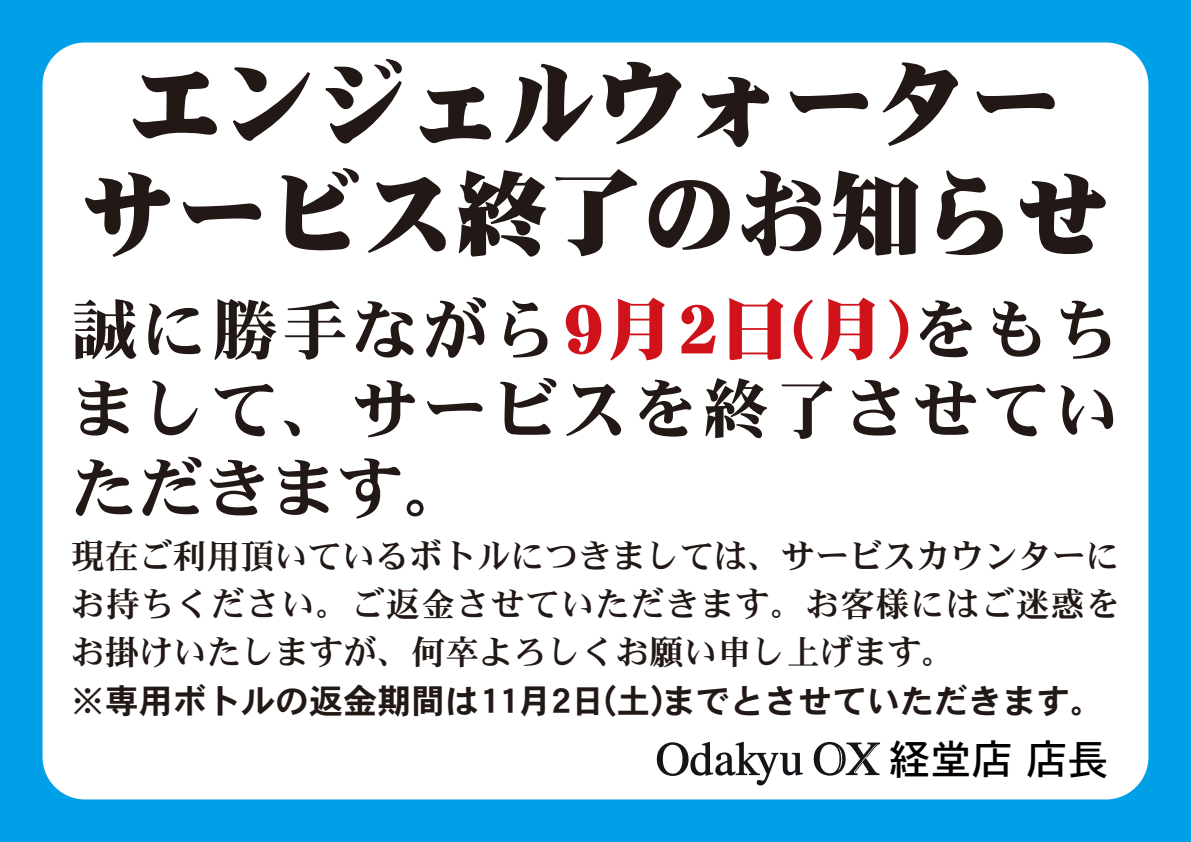
<style>
.page{position:relative;width:1191px;height:842px;background:#00a0e9}
.page>*{position:absolute;margin:0;border:0;box-sizing:border-box;transform-origin:0 0}
.t1{font:93.3px/110.5px "DF Mincho SU WINP RKSJ H";color:#221815;text-align:center}
.t2{font:66.6px/79.3px "DFHS Mincho W9 WINP RKSJ H";letter-spacing:.055em;color:#221815;text-align:justify}
.t3{font:41.2px "DFHS Gothic W5 WINP RKSJ H";color:#040000}
.t4{font:34px/48.2px "DFHS Mincho W7 WINP RKSJ H";color:#221815;text-align:justify}
.t5{font:34px "DFHS Gothic W7 WINP RKSJ H";color:#221815}
.s1{font-family:"DF Mincho SU WINP RKSJ H";color:#d0121b}
</style>
<div class="page">
<div style="left:43px;top:43px;width:1105px;height:756px;background:#fff;border-radius:43px"></div>
<svg style="left:656px;top:742px;width:147px;height:44px"></svg>
<svg style="left:813px;top:741px;width:67px;height:35px"></svg>
<h1 class="t1" style="left:82px;top:48px;width:1028px">エンジェルウォーターサービス終了のお知らせ</h1>
<h2 class="t2" style="left:71px;top:290px;width:1050px">誠に勝手ながら<span class="s1">9月2日(月)</span>をもちまして、サービスを終了させていただきます。</h2>
<p class="t4" style="left:71px;top:532px;width:1050px">現在ご利用頂いているボトルにつきましては、サービスカウンターにお持ちください。ご返金させていただきます。お客様にはご迷惑をお掛けいたしますが、何卒よろしくお願い申し上げます｡</p>
<p class="t5" style="left:71px;top:683px;width:1012px">※専用ボトルの返金期間は11月2日(土)までとさせていただきます｡</p>
<p class="t3" style="left:889px;top:739px;width:221px">経堂店 店長</p>
</div>
